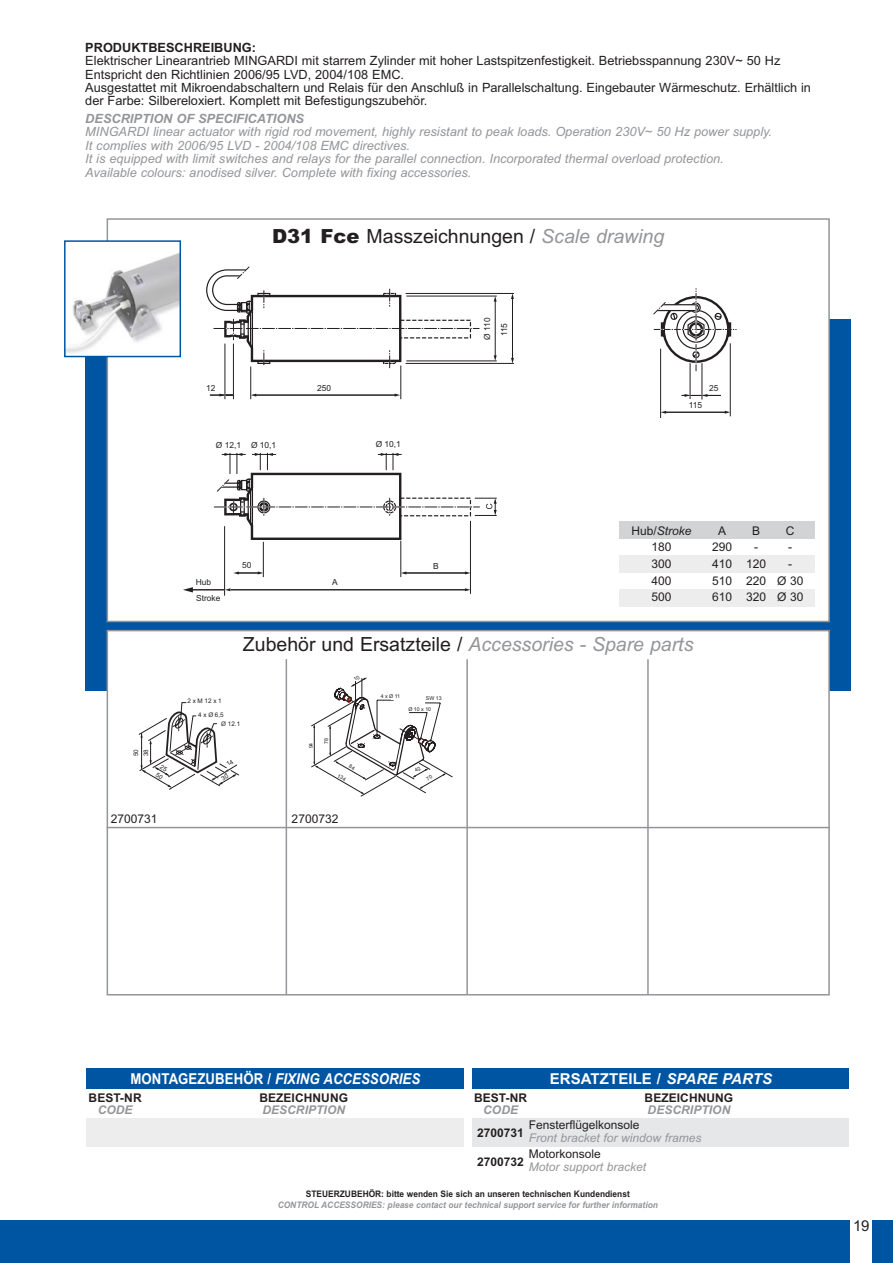
<style>
.page{position:relative;width:893px;height:1263px;background:#fff}
.page>*{position:absolute;margin:0;border:0;box-sizing:border-box;transform-origin:0 0}
.t1{font:19.5px "Arial";color:#231f20}
.t2{font:italic 700 15px "Arial";letter-spacing:.005em;color:#fff;scale:.88 1}
.t3{font:700 15px "Arial";letter-spacing:.005em;color:#fff}
.t4{font:15px "Arial";color:#231f20}
.t5{font:italic 12.75px/13.5px "Arial";color:#939598}
.t6{font:12.75px/13.2px "Arial";color:#231f20}
.t7{font:700 12.75px "Arial";color:#231f20}
.t8{font:12px "Arial";color:#231f20}
.t9{font:700 12px "Arial";letter-spacing:.005em;color:#231f20}
.t10{font:italic 12px "Arial";color:#939598}
.t11{font:italic 700 12px "Arial";letter-spacing:.005em;color:#939598}
.t12{font:italic 12px "Arial";color:#231f20}
.t13{font:italic 700 9px "Arial";color:#939598;scale:.93 1}
.t14{font:700 9px "Arial";color:#231f20;scale:.93 1}
.t15{font:8.4px/17.1px "Arial";color:#231f20;text-align:center}
.t16{font:6.3px/9px "Arial";color:#231f20}
.t17{font:5.25px "Arial";color:#231f20}
.s1{font-weight:700}
.s2{font-style:normal}
.s3{font-weight:900}
.s4{font-style:italic;color:#939598}
.s5{font-style:italic}
</style>
<div class="page">
<div style="left:0;top:1220px;width:892px;height:43px;background:#0055a2"></div>
<div style="left:850px;top:1220px;width:22px;height:43px;background:#fff"></div>
<div style="left:85px;top:319px;width:765px;height:372px;background:#0055a2"></div>
<div style="left:107px;top:219px;width:722px;height:402px;background:#fff"></div>
<hr style="left:495px;top:300px;width:1px;height:57px;background:#231f20">
<hr style="left:406px;top:361px;width:90px;height:1px;background:#231f20">
<hr style="left:406px;top:296px;width:90px;height:1px;background:#231f20">
<svg style="left:493px;top:355px;width:3px;height:6px"></svg>
<svg style="left:493px;top:296px;width:3px;height:6px"></svg>
<hr style="left:512px;top:297px;width:1px;height:63px;background:#231f20">
<hr style="left:405px;top:363px;width:109px;height:1px;background:#231f20">
<hr style="left:405px;top:293px;width:109px;height:1px;background:#231f20">
<svg style="left:511px;top:358px;width:3px;height:5px"></svg>
<hr style="left:255px;top:395px;width:141px;height:1px;background:#231f20">
<svg style="left:394px;top:394px;width:6px;height:3px"></svg>
<svg style="left:251px;top:394px;width:5px;height:3px"></svg>
<hr style="left:250px;top:367px;width:1px;height:32px;background:#231f20">
<svg style="left:210px;top:394px;width:23px;height:3px"></svg>
<hr style="left:233px;top:344px;width:1px;height:55px;background:#231f20">
<hr style="left:400px;top:366px;width:1px;height:33px;background:#231f20">
<svg style="left:206px;top:266px;width:273px;height:102px"></svg>
<hr style="left:225px;top:344px;width:1px;height:55px;background:#231f20">
<svg style="left:233px;top:571px;width:30px;height:3px"></svg>
<hr style="left:405px;top:573px;width:61px;height:1px;background:#231f20">
<hr style="left:231px;top:590px;width:235px;height:1px;background:#231f20">
<svg style="left:465px;top:588px;width:5px;height:3px"></svg>
<svg style="left:225px;top:588px;width:5px;height:3px"></svg>
<hr style="left:191px;top:590px;width:33px;height:1px;background:#231f20">
<svg style="left:183px;top:587px;width:10px;height:5px"></svg>
<hr style="left:224px;top:527px;width:1px;height:68px;background:#231f20">
<hr style="left:263px;top:542px;width:1px;height:35px;background:#231f20">
<hr style="left:400px;top:541px;width:1px;height:36px;background:#231f20">
<hr style="left:470px;top:521px;width:1px;height:72px;background:#231f20">
<svg style="left:214px;top:453px;width:282px;height:88px"></svg>
<div style="left:107px;top:218px;width:722px;height:404px;border:2px solid #939598"></div>
<div style="left:107px;top:631px;width:722px;height:364px;background:#fff"></div>
<div style="left:107px;top:630px;width:722px;height:366px;border:2px solid #939598"></div>
<hr style="left:681px;top:395px;width:40px;height:1px;background:#231f20">
<hr style="left:665px;top:412px;width:60px;height:1px;background:#231f20">
<svg style="left:724px;top:411px;width:6px;height:3px"></svg>
<svg style="left:661px;top:411px;width:5px;height:3px"></svg>
<hr style="left:660px;top:349px;width:1px;height:69px;background:#231f20">
<hr style="left:689px;top:364px;width:1px;height:34px;background:#231f20">
<hr style="left:701px;top:364px;width:1px;height:35px;background:#231f20">
<hr style="left:730px;top:344px;width:1px;height:72px;background:#231f20">
<svg style="left:653px;top:289px;width:83px;height:82px"></svg>
<img style="left:67px;top:243px;width:111px;height:111px">
<div style="left:64px;top:240px;width:117px;height:117px;border:2px solid #0055a2"></div>
<hr style="left:285px;top:659px;width:2px;height:335px;background:#939598">
<hr style="left:466px;top:659px;width:2px;height:335px;background:#939598">
<hr style="left:647px;top:659px;width:1px;height:335px;background:#939598">
<hr style="left:107px;top:827px;width:722px;height:1px;background:#939598">
<div style="left:619px;top:522px;width:195px;height:17px;background:#d1d3d4"></div>
<div style="left:619px;top:556px;width:195px;height:17px;background:#ededee"></div>
<div style="left:619px;top:590px;width:195px;height:17px;background:#ededee"></div>
<div style="left:472px;top:1068px;width:377px;height:21px;background:#0055a2"></div>
<div style="left:472px;top:1118px;width:56px;height:29px;background:#e6e7e8"></div>
<div style="left:528px;top:1118px;width:271px;height:29px;background:#e6e7e8"></div>
<div style="left:799px;top:1118px;width:50px;height:29px;background:#e6e7e8"></div>
<div style="left:85px;top:1067px;width:380px;height:111px;border:2px solid #fff"></div>
<div style="left:87px;top:1069px;width:377px;height:20px;background:#0055a2"></div>
<div style="left:87px;top:1089px;width:56px;height:29px;background:#fff"></div>
<div style="left:143px;top:1089px;width:321px;height:29px;background:#fff"></div>
<div style="left:87px;top:1118px;width:377px;height:29px;background:#ededee"></div>
<div style="left:87px;top:1147px;width:377px;height:29px;background:#fff"></div>
<svg style="left:139px;top:702px;width:100px;height:87px"></svg>
<svg style="left:311px;top:677px;width:141px;height:119px"></svg>
<p class="t7" style="left:85px;top:43px;width:172px">PRODUKTBESCHREIBUNG:</p>
<p class="t6" style="left:85px;top:55px;width:727px">Elektrischer Linearantrieb MINGARDI mit starrem Zylinder mit hoher Lastspitzenfestigkeit. Betriebsspannung 230V~ 50 Hz Entspricht den Richtlinien 2006/95 LVD, 2004/108 EMC.<br>Ausgestattet mit Mikroendabschaltern und Relais für den Anschluß in Parallelschaltung. Eingebauter Wärmeschutz. Erhältlich in der Farbe: Silbereloxiert. Komplett mit Befestigungszubehör.</p>
<p class="t5" style="left:85px;top:113px;width:688px"><span class="s1">DESCRIPTION OF SPECIFICATIONS<br></span>MINGARDI linear actuator with rigid rod movement, highly resistant to peak loads. Operation 230V<span class="s2">~</span> 50 Hz power supply.<br>It complies with 2006/95 LVD - 2004/108 EMC directives.<br>It is equipped with limit switches and relays for the parallel connection. Incorporated thermal overload protection.<br>Available colours: anodised silver. Complete with fixing accessories.</p>
<h1 class="t1" style="left:272px;top:229px;width:394px"><span class="s3">D31 Fce</span> Masszeichnungen / <span class="s4">Scale drawing</span></h1>
<p class="t15" style="left:206px;top:380px;width:11px">12</p>
<p class="t15" style="left:317px;top:379px;width:16px">250</p>
<p class="t15" style="left:216px;top:436px;width:62px">Ø 12,1 Ø 10,1</p>
<p class="t15" style="left:376px;top:436px;width:27px">Ø 10,1</p>
<p class="t15" style="left:242px;top:557px;width:11px">50</p>
<p class="t15" style="left:196px;top:573px;width:17px">Hub</p>
<p class="t15" style="left:332px;top:574px;width:7px">A</p>
<p class="t15" style="left:196px;top:589px;width:26px">Stroke</p>
<p class="t15" style="left:433px;top:557px;width:7px">B</p>
<p class="t15" style="left:479px;top:340px;width:24px;rotate:-90deg">Ø 110<br>115</p>
<p class="t15" style="left:709px;top:380px;width:11px">25</p>
<p class="t15" style="left:688px;top:396px;width:15px">115</p>
<p class="t12" style="left:631px;top:526px;width:62px"><span class="s2">Hub/</span>Stroke</p>
<p class="t8" style="left:718px;top:526px;width:10px">A</p>
<p class="t8" style="left:752px;top:526px;width:10px">B</p>
<p class="t8" style="left:785px;top:526px;width:10px">C</p>
<p class="t8" style="left:651px;top:543px;width:22px">180</p>
<p class="t8" style="left:712px;top:543px;width:22px">290</p>
<p class="t8" style="left:754px;top:543px;width:5px">-</p>
<p class="t8" style="left:788px;top:543px;width:5px">-</p>
<p class="t8" style="left:651px;top:560px;width:22px">300</p>
<p class="t8" style="left:712px;top:560px;width:56px">410 120</p>
<p class="t8" style="left:788px;top:560px;width:5px">-</p>
<p class="t8" style="left:651px;top:576px;width:22px">400</p>
<p class="t8" style="left:712px;top:576px;width:93px">510 220 Ø 30</p>
<p class="t8" style="left:651px;top:593px;width:22px">500</p>
<p class="t8" style="left:712px;top:593px;width:93px">610 320 Ø 30</p>
<h1 class="t1" style="left:243px;top:637px;width:452px">Zubehör und Ersatzteile / <span class="s4">Accessories - Spare parts</span></h1>
<p class="t16" style="left:131px;top:756px;width:9px;line-height:10.1px;rotate:-90deg">50<br>38</p>
<p class="t16" style="left:163px;top:762px;width:9px;rotate:32deg">25<br>50</p>
<p class="t16" style="left:187px;top:696px;width:36px">2 x M 12 x 1</p>
<p class="t16" style="left:221px;top:711px;width:20px;text-indent:-23px">4 x Ø 6,5<br>Ø 12.1</p>
<p class="t17" style="left:308px;top:748px;width:7px;rotate:-90deg">94</p>
<p class="t17" style="left:323px;top:744px;width:7px;rotate:-90deg">78</p>
<p class="t8" style="left:111px;top:814px;width:48px">2700731</p>
<p class="t8" style="left:292px;top:814px;width:48px">2700732</p>
<p class="t17" style="left:381px;top:693px;width:21px">4 x Ø 11</p>
<p class="t17" style="left:426px;top:695px;width:17px">SW 13</p>
<p class="t17" style="left:408px;top:706px;width:24px">Ø 10 x 10</p>
<p class="t2" style="left:130px;top:1074px;width:331px"><span class="s2">MONTAGEZUBEHÖR /</span> FIXING ACCESSORIES</p>
<p class="t9" style="left:89px;top:1093px;width:55px">BEST-NR</p>
<p class="t11" style="left:98px;top:1105px;width:36px">CODE</p>
<p class="t9" style="left:259px;top:1093px;width:90px">BEZEICHNUNG</p>
<p class="t11" style="left:262px;top:1105px;width:84px">DESCRIPTION</p>
<p class="t9" style="left:474px;top:1093px;width:55px">BEST-NR</p>
<p class="t11" style="left:483px;top:1105px;width:36px">CODE</p>
<p class="t3" style="left:549px;top:1073px;width:224px">ERSATZTEILE / <span class="s5">SPARE PARTS</span></p>
<p class="t9" style="left:644px;top:1093px;width:90px">BEZEICHNUNG</p>
<p class="t11" style="left:647px;top:1105px;width:84px">DESCRIPTION</p>
<p class="t8" style="left:528px;top:1121px;width:112px">Fensterflügelkonsole</p>
<p class="t10" style="left:528px;top:1133px;width:174px">Front bracket for window frames</p>
<p class="t9" style="left:477px;top:1128px;width:48px">2700731</p>
<p class="t8" style="left:528px;top:1150px;width:74px">Motorkonsole</p>
<p class="t10" style="left:528px;top:1162px;width:119px">Motor support bracket</p>
<p class="t9" style="left:477px;top:1157px;width:48px">2700732</p>
<p class="t14" style="left:306px;top:1190px;width:350px">STEUERZUBEHÖR: bitte wenden Sie sich an unseren technischen Kundendienst</p>
<p class="t13" style="left:278px;top:1201px;width:410px">CONTROL ACCESSORIES: please contact our technical support service for further information</p>
<p class="t4" style="left:853px;top:1220px;width:18px">19</p>
</div>
